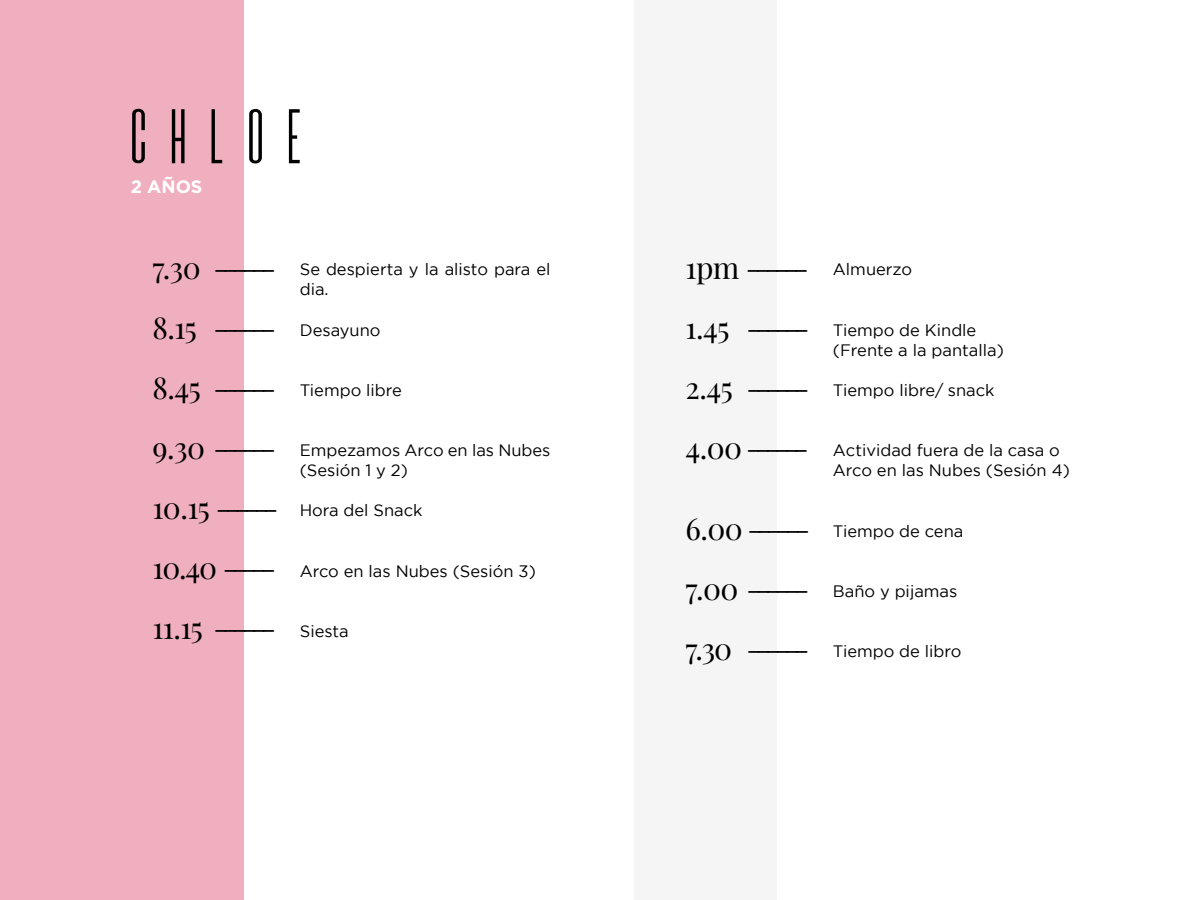
<style>
.page{position:relative;width:1200px;height:900px;background:#fff}
.page>*{position:absolute;margin:0;border:0;box-sizing:border-box;transform-origin:0 0}
.t1{font:67.5px "De Valencia";color:#000}
.t2{font:30px/60px "Playfair Display";letter-spacing:-.035em;color:#000;text-align:justify}
.t3{font:700 18px "Gotham";color:#fff}
.t4{font:16.5px/20.1px "Gotham";color:#000}
</style>
<div class="page">
<div style="left:0;top:0;width:244px;height:900px;background:#f0afbf"></div>
<div style="left:634px;top:0;width:143px;height:900px;background:#f5f5f5"></div>
<h1 class="t1" style="left:119px;top:99px;width:196px">CHLOE</h1>
<p class="t3" style="left:131px;top:174px;width:73px">2 AÑOS</p>
<h2 class="t2" style="left:152px;top:238px;width:128px">7. 3 0 ------ 8 . 15 ------ 8 . 4 5 ------ 9 . 3 0 ------ 1 0 . 15 ------ 10.40 ----- 1 1 . 15 ------</h2>
<h2 class="t2" style="left:686px;top:238px;width:125px">1 p m ------ 1 . 4 5 ------ 2 . 4 5 ------ 4 . 0 0 ------</h2>
<p class="t4" style="left:300px;top:259px;width:252px">Se despierta y la alisto para el dia.</p>
<p class="t4" style="left:300px;top:319px;width:82px">Desayuno</p>
<p class="t4" style="left:300px;top:380px;width:104px">Tiempo libre</p>
<p class="t4" style="left:300px;top:440px;width:252px">Empezamos Arco en las Nubes (Sesión 1 y 2)</p>
<p class="t4" style="left:300px;top:500px;width:124px">Hora del Snack</p>
<h2 class="t2" style="left:686px;top:499px;width:126px">6 . 0 0 ------</h2>
<p class="t4" style="left:300px;top:560px;width:238px">Arco en las Nubes (Sesión 3)</p>
<h2 class="t2" style="left:686px;top:559px;width:125px">7. 0 0 ------<br>7.30 ------</h2>
<p class="t4" style="left:300px;top:621px;width:50px">Siesta</p>
<p class="t4" style="left:833px;top:259px;width:81px">Almuerzo</p>
<p class="t4" style="left:833px;top:319px;width:173px">Tiempo de Kindle (Frente a la pantalla)</p>
<p class="t4" style="left:833px;top:380px;width:163px">Tiempo libre/ snack</p>
<p class="t4" style="left:833px;top:440px;width:239px">Actividad fuera de la casa o<br>Arco en las Nubes (Sesión 4)</p>
<p class="t4" style="left:833px;top:520px;width:132px">Tiempo de cena</p>
<p class="t4" style="left:833px;top:581px;width:126px">Baño y pijamas</p>
<p class="t4" style="left:833px;top:641px;width:130px">Tiempo de libro</p>
</div>
